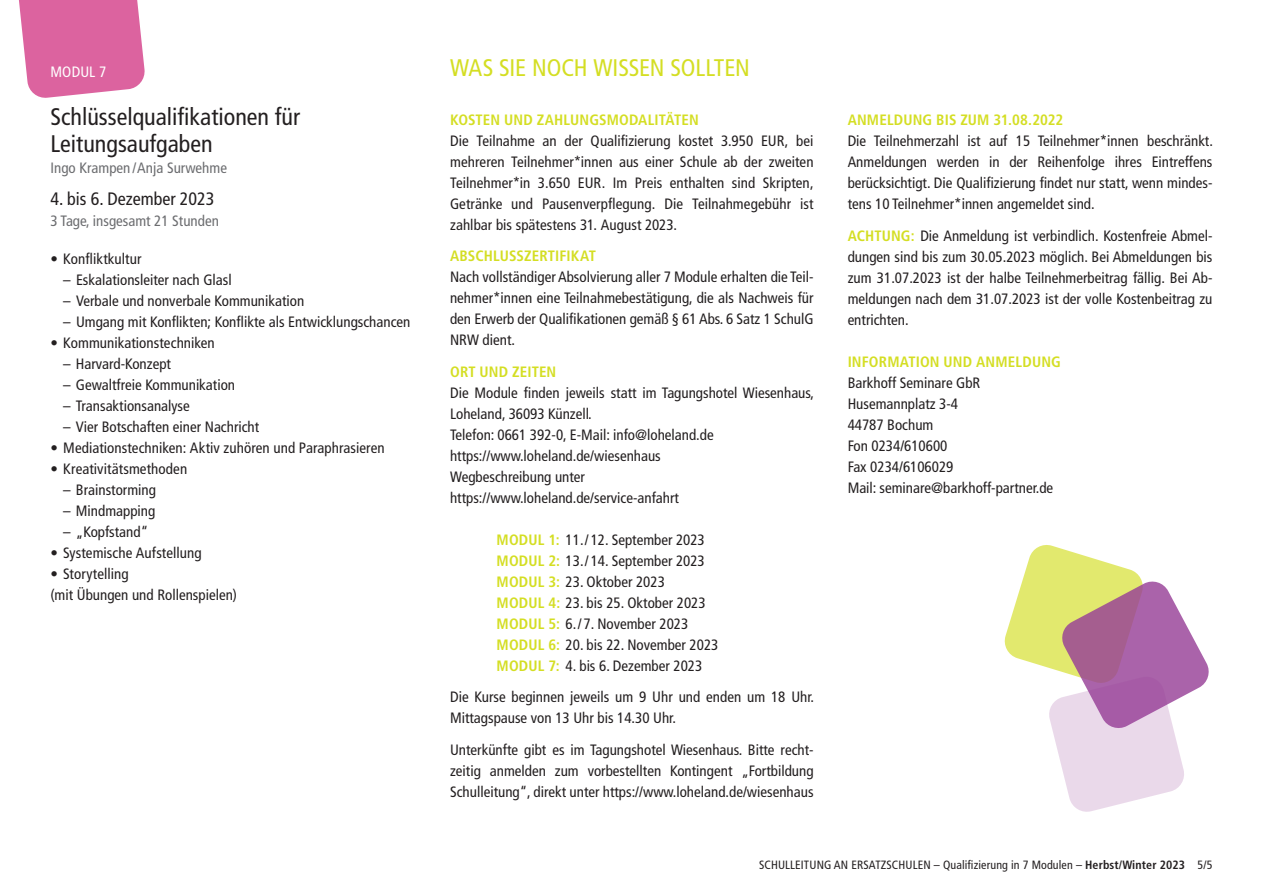
<style>
.page{position:relative;width:1263px;height:893px;background:#fff}
.page>*{position:absolute;margin:0;border:0;box-sizing:border-box;transform-origin:0 0}
.t1{font:condensed 24px/27px "Frutiger LT Pro";color:#231f20}
.t2{font:condensed 24px "Frutiger LT Pro";letter-spacing:-.005em;color:#d4de23}
.t3{font:condensed 18px "Frutiger LT Pro";color:#231f20}
.t4{font:condensed 15px/21px "Frutiger LT Pro";color:#231f20;text-align:justify}
.t5{font:700 condensed 15px "Frutiger LT Std";letter-spacing:.01em;color:#d4de23}
.t6{font:condensed 15px "Frutiger LT Pro";color:#6c6d70}
.t7{font:condensed 15px "Frutiger LT Pro";letter-spacing:.005em;color:#fff}
.t8{font:condensed 12px "Frutiger LT Pro";letter-spacing:.01em;color:#231f20}
.s1{font-family:"Frutiger LT Std";font-weight:700;color:#d4de23}
.s2{font-family:"Frutiger LT Std";font-weight:700}
</style>
<div class="page">
<svg style="left:19px;top:0;width:126px;height:98px;background:#e075aa"></svg>
<svg style="left:1004px;top:545px;width:205px;height:267px"></svg>
<p class="t7" style="left:50px;top:63px;width:57px">MODUL 7</p>
<h1 class="t1" style="left:50px;top:104px;width:251px">Schlüsselqualifikationen für<br>Leitungsaufgaben</h1>
<p class="t6" style="left:50px;top:159px;width:178px">Ingo Krampen /Anja Surwehme</p>
<p class="t3" style="left:50px;top:188px;width:166px">4. bis 6. Dezember 2023</p>
<p class="t6" style="left:50px;top:212px;width:170px">3 Tage, insgesamt 21 Stunden</p>
<p class="t4" style="left:50px;top:248px;width:93px">• Konfliktkultur</p>
<p class="t4" style="left:63px;top:269px;width:170px">– Eskalationsleiter nach Glasl</p>
<p class="t4" style="left:63px;top:290px;width:243px">– Verbale und nonverbale Kommunikation</p>
<p class="t4" style="left:63px;top:311px;width:349px">– Umgang mit Konflikten; Konflikte als Entwicklungschancen</p>
<p class="t4" style="left:50px;top:332px;width:166px">• Kommunikationstechniken</p>
<p class="t4" style="left:63px;top:353px;width:109px">– Harvard-Konzept</p>
<p class="t4" style="left:63px;top:374px;width:173px">– Gewaltfreie Kommunikation</p>
<p class="t4" style="left:63px;top:395px;width:128px">– Transaktionsanalyse</p>
<p class="t4" style="left:63px;top:416px;width:198px">– Vier Botschaften einer Nachricht</p>
<p class="t4" style="left:50px;top:437px;width:336px">• Mediationstechniken: Aktiv zuhören und Paraphrasieren</p>
<p class="t4" style="left:50px;top:458px;width:138px">• Kreativitätsmethoden</p>
<p class="t4" style="left:63px;top:479px;width:94px">– Brainstorming</p>
<p class="t4" style="left:63px;top:500px;width:94px">– Mindmapping</p>
<p class="t4" style="left:63px;top:521px;width:86px">– „Kopfstand“</p>
<p class="t4" style="left:50px;top:542px;width:153px">• Systemische Aufstellung</p>
<p class="t4" style="left:50px;top:563px;width:188px">• Storytelling<br>(mit Übungen und Rollenspielen)</p>
<h1 class="t2" style="left:450px;top:54px;width:301px">WAS SIE NOCH WISSEN SOLLTEN</h1>
<p class="t5" style="left:450px;top:111px;width:250px">KOSTEN UND ZAHLUNGSMODALITÄTEN</p>
<p class="t4" style="left:450px;top:130px;width:365px">Die Teilnahme an der Qualifizierung kostet 3.950 EUR, bei mehreren Teilnehmer*innen aus einer Schule ab der zweiten Teilnehmer*in 3.650 EUR. Im Preis enthalten sind Skripten, Getränke und Pausenverpflegung. Die Teilnahmegebühr ist zahlbar bis spätestens 31. August 2023.</p>
<p class="t5" style="left:450px;top:247px;width:147px">ABSCHLUSSZERTIFIKAT</p>
<p class="t4" style="left:450px;top:267px;width:365px">Nach vollständiger Absolvierung aller 7 Module erhalten die Teil&shy;nehmer*innen eine Teilnahmebestätigung, die als Nachweis für den Erwerb der Qualifikationen gemäß § 61 Abs. 6 Satz 1 SchulG NRW dient.</p>
<p class="t5" style="left:450px;top:363px;width:108px">ORT UND ZEITEN</p>
<p class="t4" style="left:450px;top:382px;width:365px;text-align:left">Die Module finden jeweils statt im Tagungshotel Wiesenhaus, Loheland, 36093 Künzell.<br>Telefon: 0661 392-0, E-Mail: info@loheland.de https://www.loheland.de/wiesenhaus<br>Wegbeschreibung unter https://www.loheland.de/service-anfahrt</p>
<p class="t4" style="left:497px;top:529px;width:223px;text-align:left"><span class="s1">MODUL 1:</span> 11./ 12. September 2023<br><span class="s1">MODUL 2:</span> 13./ 14. September 2023<br><span class="s1">MODUL 3:</span> 23. Oktober 2023<br><span class="s1">MODUL 4:</span> 23. bis 25. Oktober 2023<br><span class="s1">MODUL 5:</span> 6./ 7. November 2023<br><span class="s1">MODUL 6:</span> 20. bis 22. November 2023<br><span class="s1">MODUL 7:</span> 4. bis 6. Dezember 2023</p>
<p class="t4" style="left:450px;top:687px;width:366px">Die Kurse beginnen jeweils um 9 Uhr und enden um 18 Uhr.<br>Mittagspause von 13 Uhr bis 14.30 Uhr.</p>
<p class="t4" style="left:450px;top:739px;width:365px">Unterkünfte gibt es im Tagungshotel Wiesenhaus. Bitte recht&shy;zeitig anmelden zum vorbestellten Kontingent „Fortbildung Schulleitung“, direkt unter https://www.loheland.de/wiesenhaus</p>
<p class="t5" style="left:848px;top:111px;width:217px">ANMELDUNG BIS ZUM 31.08.2022</p>
<p class="t4" style="left:848px;top:131px;width:367px">Die Teilnehmerzahl ist auf 15 Teilnehmer*innen beschränkt.<br>Anmeldungen werden in der Reihenfolge ihres Eintreffens berücksichtigt. Die Qualifizierung findet nur statt, wenn mindes&shy;tens 10 Teilnehmer*innen angemeldet sind.</p>
<p class="t4" style="left:848px;top:225px;width:366px"><span class="s1">ACHTUNG:</span> Die Anmeldung ist verbindlich. Kostenfreie Abmel&shy;dungen sind bis zum 30.05.2023 möglich. Bei Abmeldungen bis zum 31.07.2023 ist der halbe Teilnehmerbeitrag fällig. Bei Ab&shy;meldungen nach dem 31.07.2023 ist der volle Kostenbeitrag zu entrichten.</p>
<p class="t5" style="left:848px;top:353px;width:215px">INFORMATION UND ANMELDUNG</p>
<p class="t4" style="left:848px;top:372px;width:207px;text-align:left">Barkhoff Seminare GbR<br>Husemannplatz 3-4<br>44787 Bochum<br>Fon 0234/610600<br>Fax 0234/6106029<br>Mail: seminare@barkhoff-partner.de</p>
<p class="t8" style="left:759px;top:858px;width:455px">SCHULLEITUNG AN ERSATZSCHULEN – Qualifizierung in 7 Modulen – <span class="s2">Herbst/Winter 2023</span> 5/5</p>
</div>
